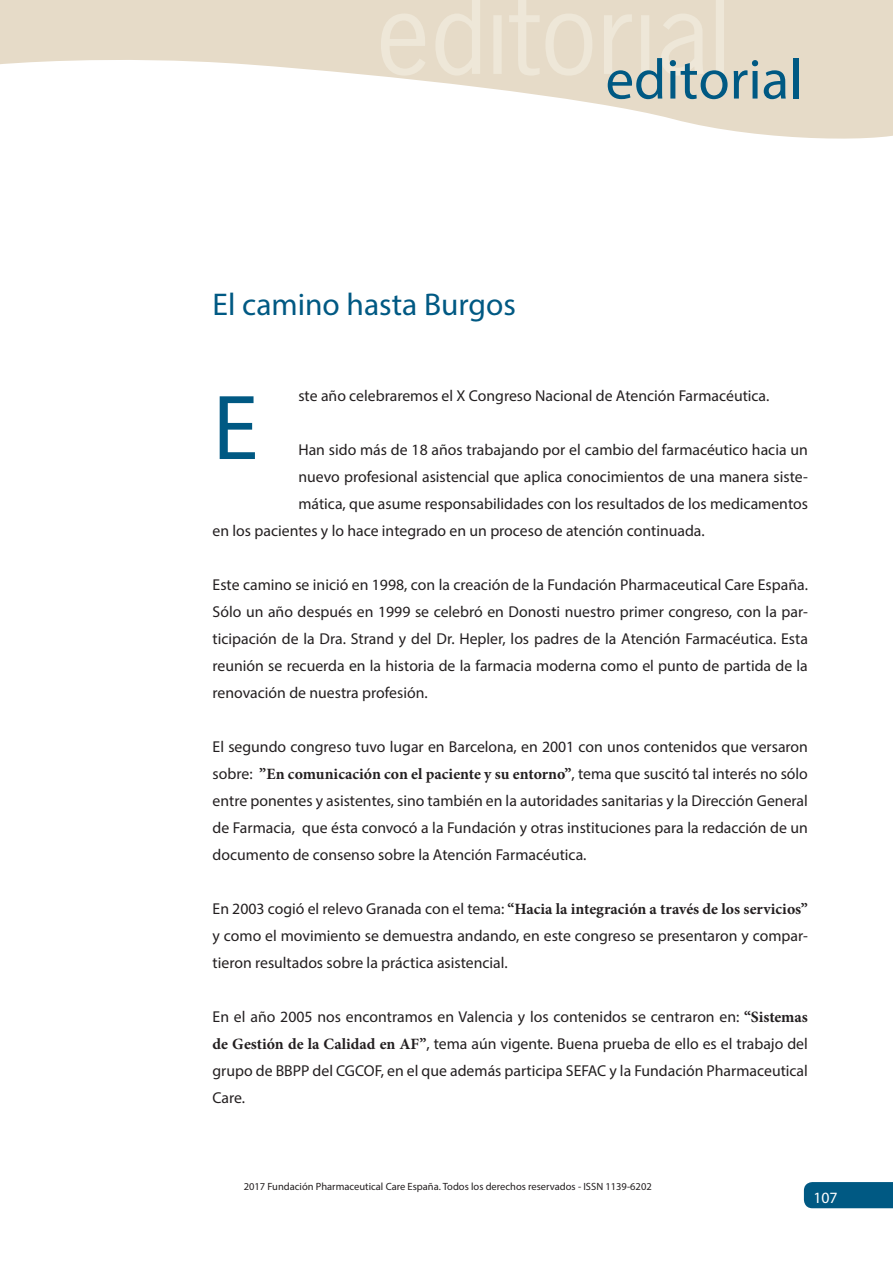
<style>
.page{position:relative;width:893px;height:1263px;background:#fff}
.page>*{position:absolute;margin:0;border:0;box-sizing:border-box;transform-origin:0 0}
.Estilo_de_párrafo_1{font:93px "Myriad Pro";color:#005983}
.t1{font:57px "Myriad Pro";color:#005983}
.Estilo_de_párrafo_1-2{font:31.5px "Myriad Pro";color:#005983}
.Estilo_de_párrafo_1-3{font:15.75px/27px "Myriad Pro";color:#231f20;text-align:justify}
.Numeracion_pagina{font:15.75px "Myriad Pro";color:#fff}
.t2{font:10.5px "Myriad Pro";color:#231f20}
.s1{font-family:"Minion Pro";font-weight:700}
</style>
<div class="page">
<div style="left:804px;top:1182px;width:89px;height:26px;background:#005983"></div>
<svg style="left:0;top:0;width:893px;height:139px;fill:#e6dbc8"></svg>
<svg style="left:381px;top:0;width:343px;height:76px;background:#e8decd"></svg>
<p class="Estilo_de_párrafo_1-2" style="left:213px;top:285px;width:305px">El camino hasta Burgos</p>
<h2 class="t1" style="left:605px;top:44px;width:199px">editorial</h2>
<p class="Estilo_de_párrafo_1-3" style="left:298px;top:382px;width:473px">ste año celebraremos el X Congreso Nacional de Atención Farmacéutica.</p>
<p class="Estilo_de_párrafo_1-3" style="left:298px;top:436px;width:511px">Han sido más de 18 años trabajando por el cambio del farmacéutico hacia un</p>
<p class="Estilo_de_párrafo_1-3" style="left:298px;top:463px;width:511px">nuevo profesional asistencial que aplica conocimientos de una manera siste-</p>
<p class="Estilo_de_párrafo_1-3" style="left:298px;top:490px;width:511px">mática, que asume responsabilidades con los resultados de los medicamentos</p>
<p class="Estilo_de_párrafo_1-3" style="left:213px;top:517px;width:494px">en los pacientes y lo hace integrado en un proceso de atención continuada.</p>
<p class="Estilo_de_párrafo_1-3" style="left:213px;top:571px;width:597px">Este camino se inició en 1998, con la creación de la Fundación Pharmaceutical Care España.<br>Sólo un año después en 1999 se celebró en Donosti nuestro primer congreso, con la par&shy;ticipación de la Dra. Strand y del Dr. Hepler, los padres de la Atención Farmacéutica. Esta reunión se recuerda en la historia de la farmacia moderna como el punto de partida de la renovación de nuestra profesión.</p>
<p class="Estilo_de_párrafo_1-3" style="left:213px;top:733px;width:597px">El segundo congreso tuvo lugar en Barcelona, en 2001 con unos contenidos que versaron sobre: <span class="s1">”En comunicación con el paciente y su entorno”</span>, tema que suscitó tal interés no sólo entre ponentes y asistentes, sino también en la autoridades sanitarias y la Dirección General de Farmacia, que ésta convocó a la Fundación y otras instituciones para la redacción de un documento de consenso sobre la Atención Farmacéutica.</p>
<p class="Estilo_de_párrafo_1" style="left:213px;top:370px;width:47px">E</p>
<p class="Estilo_de_párrafo_1-3" style="left:213px;top:895px;width:597px">En 2003 cogió el relevo Granada con el tema: <span class="s1">“Hacia la integración a través de los servicios” </span>y como el movimiento se demuestra andando, en este congreso se presentaron y compar&shy;tieron resultados sobre la práctica asistencial.</p>
<p class="Estilo_de_párrafo_1-3" style="left:213px;top:1003px;width:597px">En el año 2005 nos encontramos en Valencia y los contenidos se centraron en: <span class="s1">“Sistemas de Gestión de la Calidad en AF”</span>, tema aún vigente. Buena prueba de ello es el trabajo del grupo de BBPP del CGCOF, en el que además participa SEFAC y la Fundación Pharmaceutical Care.</p>
<p class="t2" style="left:244px;top:1180px;width:409px">2017 Fundación Pharmaceutical Care España. Todos los derechos reservados - ISSN 1139-6202</p>
<p class="Numeracion_pagina" style="left:813px;top:1188px;width:26px">107</p>
</div>
